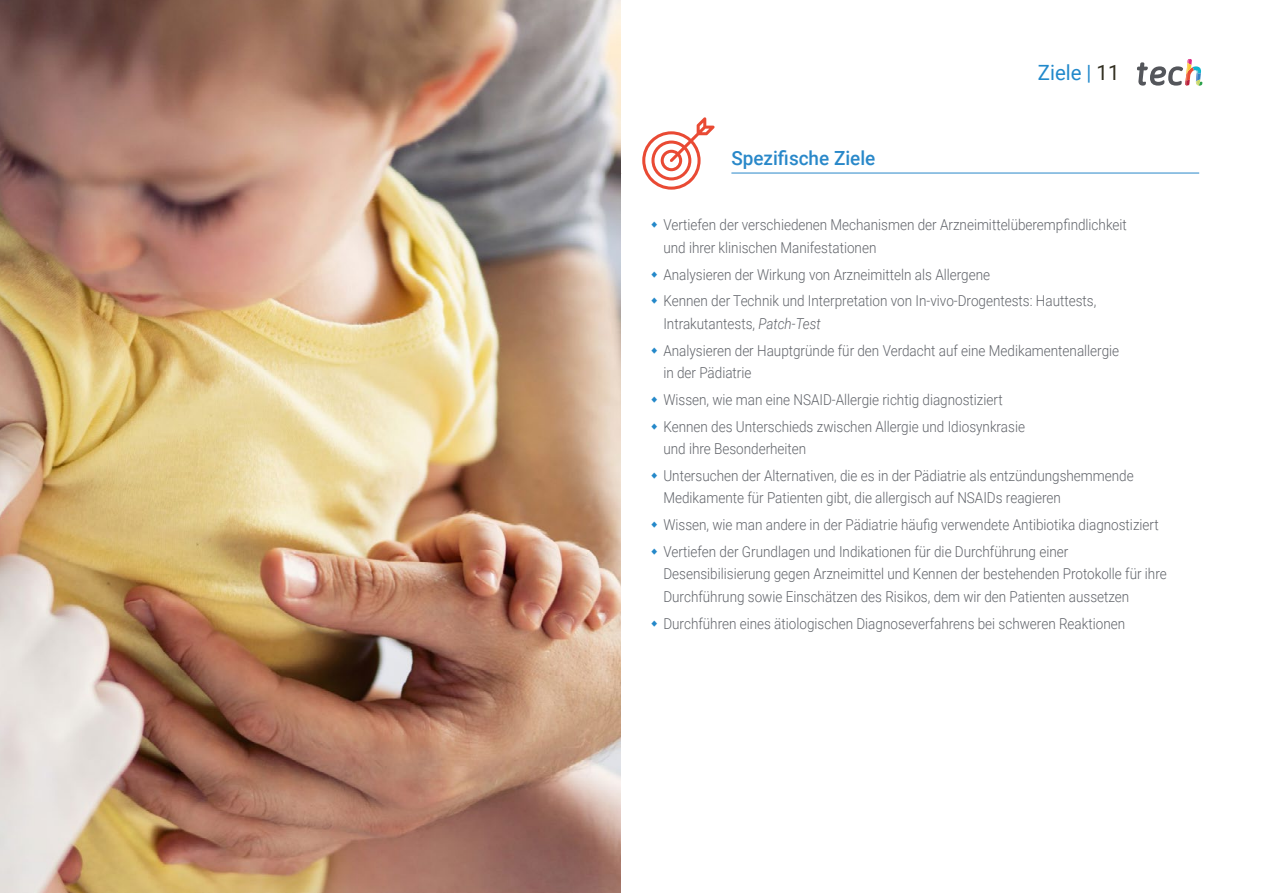
<style>
.page{position:relative;width:1263px;height:893px;background:#fff}
.page>*{position:absolute;margin:0;border:0;box-sizing:border-box;transform-origin:0 0}
.t1{font:21px "Roboto";color:#2289cb}
.t2{font:500 19.5px "Roboto";color:#2988c9}
.t3{font:300 15px/26.7px "Roboto";color:#61646a;scale:.9 1}
.s1{color:#312e20}
.s2{font-style:italic}
</style>
<div class="page">
<svg style="left:1137px;top:59px;width:65px;height:27px"></svg>
<img style="left:0;top:0;width:621px;height:893px">
<hr style="left:731px;top:173px;width:468px;height:1px;background:#2988c9">
<svg style="left:642px;top:117px;width:73px;height:73px"></svg>
<h2 class="t2" style="left:731px;top:144px;width:145px">Spezifische Ziele</h2>
<h1 class="t1" style="left:1038px;top:57px;width:83px">Ziele | <span class="s1">11</span></h1>
<p class="t3" style="left:663px;top:213px;width:516px;line-height:22.5px">Vertiefen der verschiedenen Mechanismen der Arzneimittelüberempfindlichkeit und ihrer klinischen Manifestationen</p>
<p class="t3" style="left:663px;top:260px;width:482px">Analysieren der Wirkung von Arzneimitteln als Allergene<br>Kennen der Technik und Interpretation von In-vivo-Drogentests: Hauttests,</p>
<p class="t3" style="left:663px;top:309px;width:508px">Intrakutantests, <span class="s2">Patch-Test<br></span>Analysieren der Hauptgründe für den Verdacht auf eine Medikamentenallergie</p>
<p class="t3" style="left:663px;top:359px;width:403px">in der Pädiatrie<br>Wissen, wie man eine NSAID-Allergie richtig diagnostiziert<br>Kennen des Unterschieds zwischen Allergie und Idiosynkrasie</p>
<p class="t3" style="left:663px;top:435px;width:524px">und ihre Besonderheiten<br>Untersuchen der Alternativen, die es in der Pädiatrie als entzündungshemmende</p>
<p class="t3" style="left:663px;top:484px;width:552px">Medikamente für Patienten gibt, die allergisch auf NSAIDs reagieren<br>Wissen, wie man andere in der Pädiatrie häufig verwendete Antibiotika diagnostiziert<br>Vertiefen der Grundlagen und Indikationen für die Durchführung einer</p>
<p class="t3" style="left:663px;top:562px;width:561px;line-height:22.5px">Desensibilisierung gegen Arzneimittel und Kennen der bestehenden Protokolle für ihre<br>Durchführung sowie Einschätzen des Risikos, dem wir den Patienten aussetzen</p>
<p class="t3" style="left:663px;top:609px;width:515px">Durchführen eines ätiologischen Diagnoseverfahrens bei schweren Reaktionen</p>
</div>
